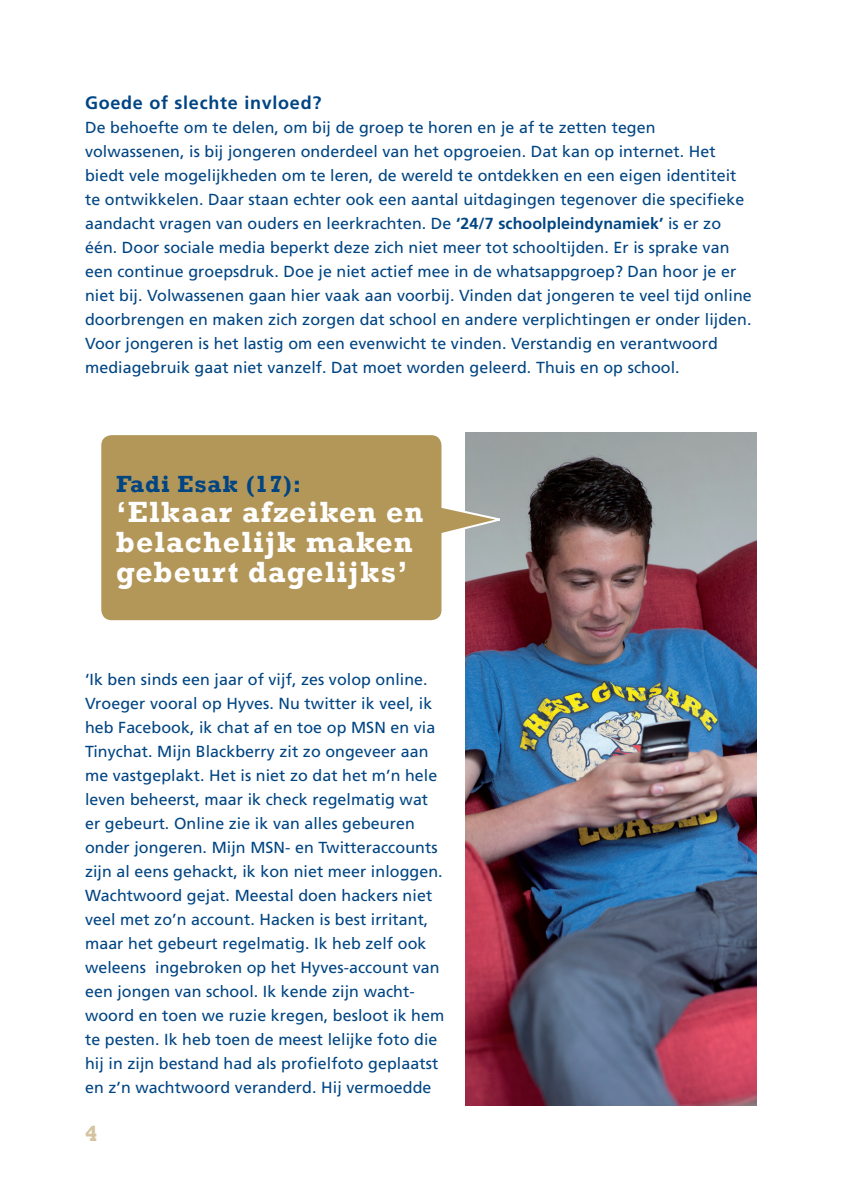
<style>
.page{position:relative;width:842px;height:1191px;background:#fff}
.page>*{position:absolute;margin:0;border:0;box-sizing:border-box;transform-origin:0 0}
.t1{font:700 30px/30px "Rockwell";letter-spacing:.04em;color:#fff}
.t2{font:700 24px "Rockwell";letter-spacing:.04em;color:#004583}
.t3{font:700 22.2px "Rockwell";color:#d5c3a0}
.t4{font:700 18px "Frutiger";letter-spacing:.04em;color:#004583}
.t5{font:16px/24px "Frutiger";letter-spacing:.005em;color:#004583}
.s1{font-weight:700}
</style>
<div class="page">
<img style="left:466px;top:433px;width:291px;height:673px">
<svg style="left:101px;top:432px;width:408px;height:191px;background:#b69d6a"></svg>
<p class="t4" style="left:85px;top:92px;width:238px">Goede of slechte invloed?</p>
<p class="t5" style="left:85px;top:116px;width:668px">De behoefte om te delen, om bij de groep te horen en je af te zetten tegen volwassenen, is bij jongeren onderdeel van het opgroeien. Dat kan op internet. Het biedt vele mogelijkheden om te leren, de wereld te ontdekken en een eigen identiteit te ontwikkelen. Daar staan echter ook een aantal uitdagingen tegenover die specifieke aandacht vragen van ouders en leerkrachten. De <span class="s1">‘24/7 schoolpleindynamiek’</span> is er zo één. Door sociale media beperkt deze zich niet meer tot schooltijden. Er is sprake van een continue groepsdruk. Doe je niet actief mee in de whatsappgroep? Dan hoor je er niet bij. Volwassenen gaan hier vaak aan voorbij. Vinden dat jongeren te veel tijd online doorbrengen en maken zich zorgen dat school en andere verplichtingen er onder lijden.<br>Voor jongeren is het lastig om een evenwicht te vinden. Verstandig en verantwoord mediagebruik gaat niet vanzelf. Dat moet worden geleerd. Thuis en op school.</p>
<h2 class="t2" style="left:116px;top:469px;width:187px">Fadi Esak (17):</h2>
<h1 class="t1" style="left:116px;top:497px;width:309px">‘Elkaar afzeiken en belachelijk maken gebeurt dagelijks’</h1>
<p class="t5" style="left:85px;top:668px;width:361px">‘Ik ben sinds een jaar of vijf, zes volop online.<br>Vroeger vooral op Hyves. Nu twitter ik veel, ik heb Facebook, ik chat af en toe op MSN en via Tinychat. Mijn Blackberry zit zo ongeveer aan me vastgeplakt. Het is niet zo dat het m’n hele leven beheerst, maar ik check regelmatig wat er gebeurt. Online zie ik van alles gebeuren onder jongeren. Mijn MSN- en Twitteraccounts zijn al eens gehackt, ik kon niet meer inloggen.<br>Wachtwoord gejat. Meestal doen hackers niet veel met zo’n account. Hacken is best irritant, maar het gebeurt regelmatig. Ik heb zelf ook weleens ingebroken op het Hyves-account van een jongen van school. Ik kende zijn wacht&shy;woord en toen we ruzie kregen, besloot ik hem te pesten. Ik heb toen de meest lelijke foto die hij in zijn bestand had als profielfoto geplaatst en z’n wachtwoord veranderd. Hij vermoedde</p>
<h3 class="t3" style="left:85px;top:1120px;width:14px">4</h3>
</div>
